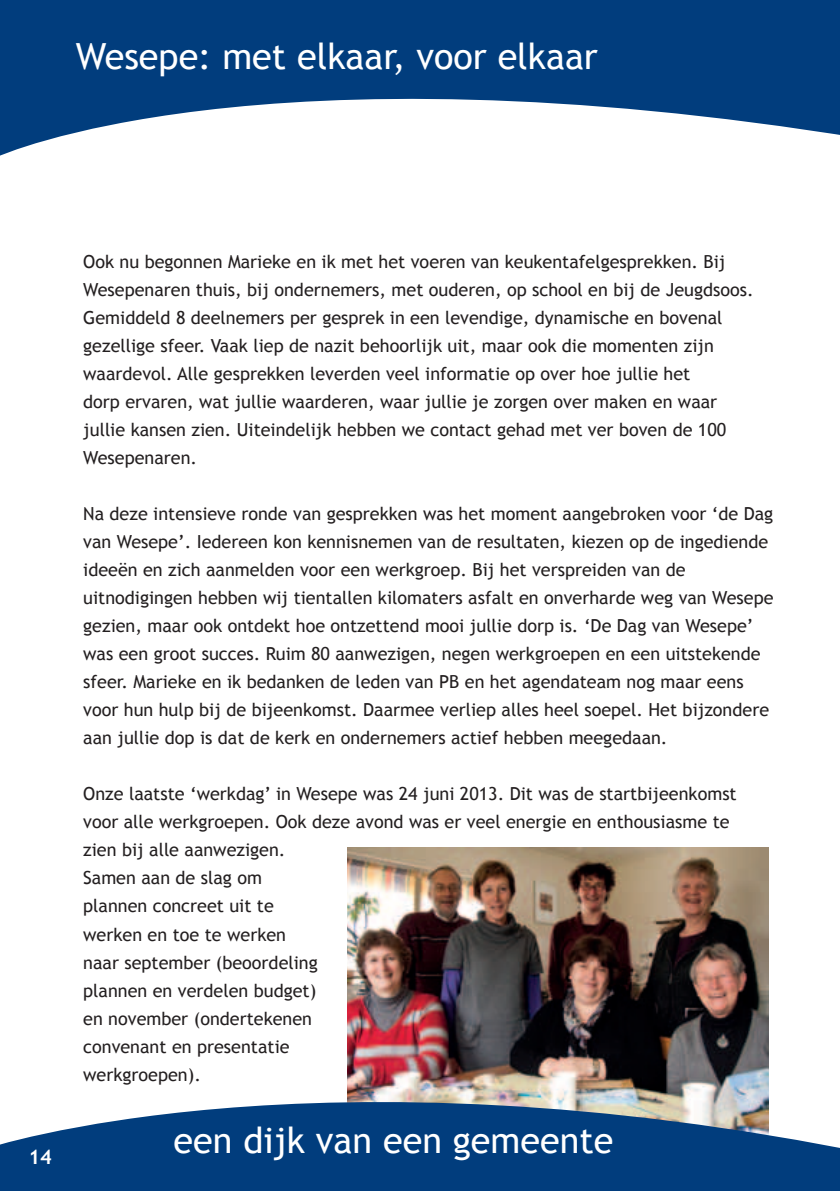
<style>
.page{position:relative;width:840px;height:1191px;background:#fff}
.page>*{position:absolute;margin:0;border:0;box-sizing:border-box;transform-origin:0 0}
.t1{font:36px "Trebuchet MS";color:#fff}
.t2{font:700 20px "Trebuchet MS";color:#fff}
.t3{font:18px/28px "Trebuchet MS";color:#231f20}
</style>
<div class="page">
<img style="left:347px;top:848px;width:420px;height:231px">
<img style="left:150px;top:1079px;width:619px;height:37px">
<div style="left:0;top:0;width:839px;height:43px;background:#013d7d"></div>
<svg style="left:0;top:43px;width:839px;height:113px;fill:#013d7d"></svg>
<svg style="left:0;top:1116px;width:839px;height:75px;background:#134a85"></svg>
<h1 class="t1" style="left:76px;top:35px;width:523px">Wesepe: met elkaar, voor elkaar</h1>
<p class="t2" style="left:28px;top:1144px;width:25px">14</p>
<p class="t3" style="left:83px;top:248px;width:667px">Ook nu begonnen Marieke en ik met het voeren van keukentafelgesprekken. Bij Wesepenaren thuis, bij ondernemers, met ouderen, op school en bij de Jeugdsoos.<br>Gemiddeld 8 deelnemers per gesprek in een levendige, dynamische en bovenal gezellige sfeer. Vaak liep de nazit behoorlijk uit, maar ook die momenten zijn waardevol. Alle gesprekken leverden veel informatie op over hoe jullie het<br>dorp ervaren, wat jullie waarderen, waar jullie je zorgen over maken en waar jullie kansen zien. Uiteindelijk hebben we contact gehad met ver boven de 100<br>Wesepenaren.</p>
<p class="t3" style="left:83px;top:500px;width:691px">Na deze intensieve ronde van gesprekken was het moment aangebroken voor ‘de Dag van Wesepe’. Iedereen kon kennisnemen van de resultaten, kiezen op de ingediende ideeën en zich aanmelden voor een werkgroep. Bij het verspreiden van de uitnodigingen hebben wij tientallen kilomaters asfalt en onverharde weg van Wesepe gezien, maar ook ontdekt hoe ontzettend mooi jullie dorp is. ‘De Dag van Wesepe’ was een groot succes. Ruim 80 aanwezigen, negen werkgroepen en een uitstekende sfeer. Marieke en ik bedanken de leden van PB en het agendateam nog maar eens voor hun hulp bij de bijeenkomst. Daarmee verliep alles heel soepel. Het bijzondere aan jullie dop is dat de kerk en ondernemers actief hebben meegedaan.</p>
<p class="t3" style="left:83px;top:780px;width:654px">Onze laatste ‘werkdag’ in Wesepe was 24 juni 2013. Dit was de startbijeenkomst voor alle werkgroepen. Ook deze avond was er veel energie en enthousiasme te zien bij alle aanwezigen.<br>Samen aan de slag om<br>plannen concreet uit te<br>werken en toe te werken<br>naar september (beoordeling<br>plannen en verdelen budget)<br>en november (ondertekenen<br>convenant en presentatie<br>werkgroepen).</p>
<h1 class="t1" style="left:173px;top:1119px;width:441px">een dijk van een gemeente</h1>
</div>
